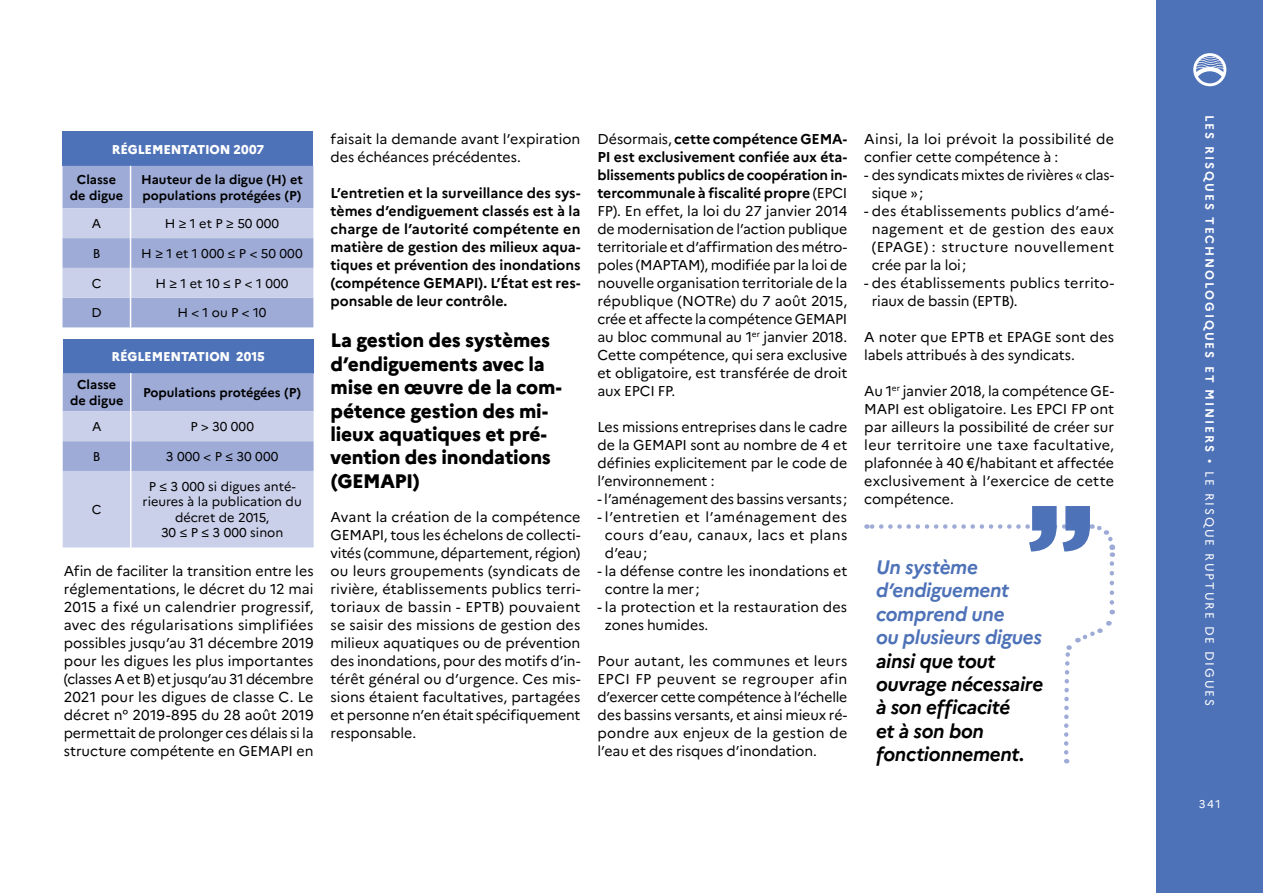
<style>
.page{position:relative;width:1263px;height:893px;background:#fff}
.page>*{position:absolute;margin:0;border:0;box-sizing:border-box;transform-origin:0 0}
.t1{font:800 19.5px/23.4px "Marianne";letter-spacing:-.01em;color:#000}
.t2{font:italic 700 19.5px/23.4px "Marianne";letter-spacing:-.02em;color:#000}
.t3{font:italic 700 19.5px/23.4px "Marianne";letter-spacing:-.02em;color:#4e72b8}
.t4{font:14.25px/18px "Marianne";letter-spacing:-.005em;color:#000;text-align:justify}
.t5{font:700 14.25px/18px "Marianne";letter-spacing:-.005em;color:#000;text-align:justify}
.t6{font:12.75px/15.3px "Marianne";color:#000;text-align:center}
.t7{font:700 12.75px/15.3px "Marianne";color:#000;text-align:center}
.t8{font:800 12.75px "Marianne";letter-spacing:-.005em;color:#fff}
.t9{font:700 12px "Marianne";letter-spacing:.16em;color:#fff}
.t10{font:11.25px "Marianne";color:#fff}
.s1{font-weight:700}
.s2{font-weight:400}
</style>
<div class="page">
<div style="left:63px;top:132px;width:250px;height:34px;background:#4e72b8"></div>
<svg style="left:63px;top:166px;width:250px;height:161px;background:#aeb9de"></svg>
<div style="left:63px;top:339px;width:251px;height:34px;background:#4e72b8"></div>
<svg style="left:63px;top:373px;width:251px;height:174px;background:#b8c1e2"></svg>
<hr style="left:130px;top:373px;width:1px;height:38px;background:#fff">
<hr style="left:130px;top:411px;width:1px;height:30px;background:#fff">
<hr style="left:130px;top:441px;width:1px;height:30px;background:#fff">
<hr style="left:130px;top:471px;width:1px;height:76px;background:#fff">
<svg style="left:866px;top:506px;width:249px;height:257px"></svg>
<div style="left:1157px;top:0;width:106px;height:893px;background:#4e72b8"></div>
<svg style="left:1193px;top:53px;width:33px;height:33px"></svg>
<p class="t8" style="left:112px;top:139px;width:154px">RÉGLEMENTATION 2007</p>
<p class="t7" style="left:70px;top:171px;width:55px">Classe de digue</p>
<p class="t7" style="left:141px;top:171px;width:163px;text-align:left">Hauteur de la digue (H) et populations protégées (P)</p>
<p class="t6" style="left:92px;top:215px;width:11px">A</p>
<p class="t6" style="left:165px;top:215px;width:116px">H ≥ 1 et P ≥ 50 000</p>
<p class="t6" style="left:93px;top:245px;width:9px">B</p>
<p class="t6" style="left:141px;top:245px;width:163px">H ≥ 1 et 1 000 ≤ P &lt; 50 000</p>
<p class="t6" style="left:92px;top:274px;width:11px">C</p>
<p class="t6" style="left:155px;top:274px;width:135px">H ≥ 1 et 10 ≤ P &lt; 1 000</p>
<p class="t6" style="left:91px;top:304px;width:12px">D</p>
<p class="t6" style="left:177px;top:304px;width:91px">H &lt; 1 ou P &lt; 10</p>
<p class="t8" style="left:112px;top:346px;width:155px">RÉGLEMENTATION 2015</p>
<p class="t7" style="left:70px;top:376px;width:55px">Classe de digue</p>
<p class="t7" style="left:143px;top:384px;width:159px">Populations protégées (P)</p>
<p class="t6" style="left:92px;top:418px;width:11px">A</p>
<p class="t6" style="left:190px;top:418px;width:65px">P &gt; 30 000</p>
<p class="t6" style="left:93px;top:448px;width:9px">B</p>
<p class="t6" style="left:166px;top:448px;width:114px">3 000 &lt; P ≤ 30 000</p>
<p class="t6" style="left:92px;top:501px;width:11px">C</p>
<p class="t6" style="left:143px;top:478px;width:161px">P ≤ 3 000 si digues anté&shy;rieures à la publication du décret de 2015,<br>30 ≤ P ≤ 3 000 sinon</p>
<p class="t4" style="left:64px;top:561px;width:251px">Afin de faciliter la transition entre les réglementations, le décret du 12 mai 2015 a fixé un calendrier progressif, avec des régularisations simplifiées possibles jusqu’au 31 décembre 2019 pour les digues les plus importantes (classes A et B) et jusqu’au 31 décembre 2021 pour les digues de classe C. Le décret n° 2019-895 du 28 août 2019 permettait de prolonger ces délais si la structure compétente en GEMAPI en</p>
<p class="t4" style="left:331px;top:129px;width:251px">faisait la demande avant l’expiration des échéances précédentes.</p>
<p class="t5" style="left:331px;top:183px;width:251px">L’entretien et la surveillance des sys&shy;tèmes d’endiguement classés est à la charge de l’autorité compétente en matière de gestion des milieux aqua&shy;tiques et prévention des inondations (compétence GEMAPI). L’État est res&shy;ponsable de leur contrôle.</p>
<h1 class="t1" style="left:331px;top:327px;width:233px">La gestion des systèmes d’endiguements avec la mise en œuvre de la com&shy;pétence gestion des mi&shy;lieux aquatiques et pré&shy;vention des inondations (GEMAPI)</h1>
<p class="t4" style="left:331px;top:507px;width:251px">Avant la création de la compétence GEMAPI, tous les échelons de collecti&shy;vités (commune, département, région) ou leurs groupements (syndicats de rivière, établissements publics terri&shy;toriaux de bassin - EPTB) pouvaient se saisir des missions de gestion des milieux aquatiques ou de prévention des inondations, pour des motifs d’in&shy;térêt général ou d’urgence. Ces mis&shy;sions étaient facultatives, partagées et personne n’en était spécifiquement responsable.</p>
<p class="t4" style="left:597px;top:129px;width:251px">Désormais, <span class="s1">cette compétence GEMA-PI est exclusivement confiée aux éta&shy;blissements publics de coopération in&shy;tercommunale à fiscalité propre</span> (EPCI FP). En effet, la loi du 27 janvier 2014 de modernisation de l’action publique territoriale et d’affirmation des métro&shy;poles (MAPTAM), modifiée par la loi de nouvelle organisation territoriale de la république (NOTRe) du 7 août 2015, crée et affecte la compétence GEMAPI au bloc communal au 1<sup>er</sup> janvier 2018.<br>Cette compétence, qui sera exclusive et obligatoire, est transférée de droit aux EPCI FP.</p>
<p class="t4" style="left:597px;top:417px;width:251px">Les missions entreprises dans le cadre de la GEMAPI sont au nombre de 4 et définies explicitement par le code de l’environnement :</p>
<p class="t4" style="left:597px;top:489px;width:251px">- l’aménagement des bassins versants ;</p>
<p class="t4" style="left:605px;top:507px;width:244px;text-indent:-7px">- l’entretien et l’aménagement des cours d’eau, canaux, lacs et plans d’eau ;</p>
<p class="t4" style="left:605px;top:561px;width:244px;text-indent:-7px">- la défense contre les inondations et contre la mer ;</p>
<p class="t4" style="left:605px;top:597px;width:244px;text-indent:-7px">- la protection et la restauration des zones humides.</p>
<p class="t4" style="left:597px;top:651px;width:251px">Pour autant, les communes et leurs EPCI FP peuvent se regrouper afin d’exercer cette compétence à l’échelle des bassins versants, et ainsi mieux ré&shy;pondre aux enjeux de la gestion de l’eau et des risques d’inondation.</p>
<p class="t4" style="left:864px;top:129px;width:251px">Ainsi, la loi prévoit la possibilité de confier cette compétence à :</p>
<p class="t4" style="left:872px;top:165px;width:244px;text-indent:-7px">- des syndicats mixtes de rivières « clas&shy;sique » ;</p>
<p class="t4" style="left:872px;top:201px;width:244px;text-indent:-7px">- des établissements publics d’amé&shy;nagement et de gestion des eaux (EPAGE) : structure nouvellement crée par la loi ;</p>
<p class="t4" style="left:872px;top:273px;width:244px;text-indent:-7px">- des établissements publics territo&shy;riaux de bassin (EPTB).</p>
<p class="t4" style="left:864px;top:327px;width:251px">A noter que EPTB et EPAGE sont des labels attribués à des syndicats.</p>
<p class="t4" style="left:864px;top:381px;width:251px">Au 1<sup>er</sup> janvier 2018, la compétence GE-MAPI est obligatoire. Les EPCI FP ont par ailleurs la possibilité de créer sur leur territoire une taxe facultative, plafonnée à 40 €/habitant et affectée exclusivement à l’exercice de cette compétence.</p>
<h1 class="t3" style="left:876px;top:554px;width:168px">Un système d’endiguement comprend une<br>ou plusieurs digues</h1>
<h1 class="t2" style="left:876px;top:647px;width:169px">ainsi que tout ouvrage nécessaire à son efficacité<br>et à son bon fonctionnement.</h1>
<p class="t9" style="left:1219px;top:115px;width:593px;rotate:90deg">LES RISQUES TECHNOLOGIQUES ET MINIERS <span class="s2">• LE RISQUE RUPTURE DE DIGUES</span></p>
<p class="t10" style="left:1199px;top:795px;width:24px">341</p>
</div>
